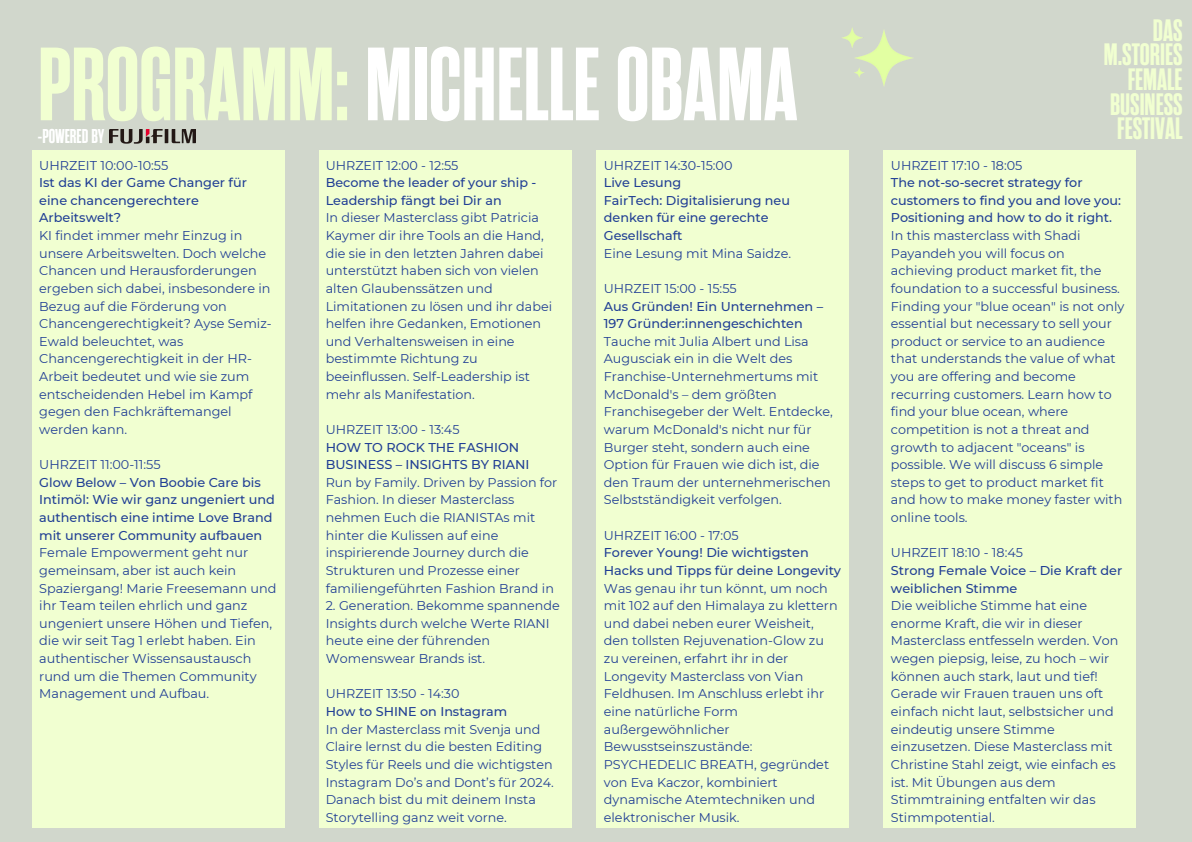
<style>
.page{position:relative;width:1192px;height:842px;background:#d1d7cc}
.page>*{position:absolute;margin:0;border:0;box-sizing:border-box;transform-origin:0 0}
.t1{font:700 103.85px "Rama Gothic MW01";color:#fff}
.t2{font:700 30.9px/24.6px "Rama Gothic MW01";color:#f1ffd1;text-align:right}
.t3{font:700 20px "Rama Gothic MW01";color:#fff}
.t4{font:12.8px/17.6px "Montserrat";color:#213f95}
.t5{font:500 12.8px/17.6px "Montserrat";color:#213f95}
.t6{font:12.75px/17.6px "Montserrat";color:#213f95}
.t7{font:500 12.75px/17.6px "Montserrat";color:#213f95}
.t8{font:12.7px/17.6px "Montserrat";color:#213f95}
.t9{font:500 12.7px/17.6px "Montserrat";color:#213f95}
.s1{color:#f1ffd1}
</style>
<div class="page">
<div style="left:319px;top:150px;width:253px;height:677px;background:#f1ffd1"></div>
<div style="left:596px;top:150px;width:253px;height:677px;background:#f1ffd1"></div>
<img style="left:842px;top:27px;width:71px;height:59px">
<div style="left:32px;top:150px;width:252px;height:677px;background:#f1ffd1"></div>
<img style="left:110px;top:130px;width:85px;height:14px">
<div style="left:883px;top:150px;width:253px;height:677px;background:#f1ffd1"></div>
<h1 class="t1" style="left:38px;top:32px;width:761px"><span class="s1">PROGRAMM:</span> MICHELLEOBAMA</h1>
<h3 class="t3" style="left:38px;top:126px;width:68px">-POWEREDBY</h3>
<p class="t4" style="left:39px;top:156px;width:131px">UHRZEIT 10:00-10:55</p>
<p class="t5" style="left:39px;top:174px;width:209px">Ist das KI der Game Changer für eine chancengerechtere<br>Arbeitswelt?</p>
<p class="t4" style="left:39px;top:227px;width:234px">KI findet immer mehr Einzug in unsere Arbeitswelten. Doch welche<br>Chancen und Herausforderungen ergeben sich dabei, insbesondere in<br>Bezug auf die Förderung von<br>Chancengerechtigkeit? Ayse Semiz-<br>Ewald beleuchtet, was<br>Chancengerechtigkeit in der HR-<br>Arbeit bedeutet und wie sie zum entscheidenden Hebel im Kampf gegen den Fachkräftemangel werden kann.</p>
<p class="t4" style="left:39px;top:456px;width:123px">UHRZEIT 11:00-11:55</p>
<p class="t5" style="left:39px;top:473px;width:237px">Glow Below – Von Boobie Care bis Intimöl: Wie wir ganz ungeniert und authentisch eine intime Love Brand mit unserer Community aufbauen</p>
<p class="t4" style="left:39px;top:544px;width:239px">Female Empowerment geht nur gemeinsam, aber ist auch kein<br>Spaziergang! Marie Freesemann und ihr Team teilen ehrlich und ganz ungeniert unsere Höhen und Tiefen, die wir seit Tag 1 erlebt haben. Ein authentischer Wissensaustausch rund um die Themen Community<br>Management und Aufbau.</p>
<p class="t6" style="left:604px;top:156px;width:130px">UHRZEIT 14:30-15:00</p>
<p class="t7" style="left:604px;top:174px;width:188px">Live Lesung<br>FairTech: Digitalisierung neu denken für eine gerechte<br>Gesellschaft</p>
<p class="t6" style="left:604px;top:244px;width:189px">Eine Lesung mit Mina Saidze.</p>
<p class="t6" style="left:604px;top:280px;width:134px">UHRZEIT 15:00 - 15:55</p>
<p class="t5" style="left:604px;top:297px;width:221px">Aus Gründen! Ein Unternehmen –<br>197 Gründer:innengeschichten</p>
<p class="t6" style="left:604px;top:332px;width:231px">Tauche mit Julia Albert und Lisa<br>Augusciak ein in die Welt des<br>Franchise-Unternehmertums mit<br>McDonald's – dem größten<br>Franchisegeber der Welt. Entdecke, warum McDonald's nicht nur für<br>Burger steht, sondern auch eine<br>Option für Frauen wie dich ist, die den Traum der unternehmerischen<br>Selbstständigkeit verfolgen.</p>
<p class="t6" style="left:604px;top:526px;width:136px">UHRZEIT 16:00 - 17:05</p>
<p class="t5" style="left:604px;top:544px;width:239px">Forever Young! Die wichtigsten<br>Hacks und Tipps für deine Longevity</p>
<p class="t6" style="left:604px;top:579px;width:235px">Was genau ihr tun könnt, um noch mit 102 auf den Himalaya zu klettern und dabei neben eurer Weisheit, den tollsten Rejuvenation-Glow zu zu vereinen, erfahrt ihr in der<br>Longevity Masterclass von Vian<br>Feldhusen. Im Anschluss erlebt ihr eine natürliche Form außergewöhnlicher<br>Bewusstseinszustände:<br>PSYCHEDELIC BREATH, gegründet von Eva Kaczor, kombiniert dynamische Atemtechniken und elektronischer Musik.</p>
<p class="t8" style="left:326px;top:156px;width:134px">UHRZEIT 12:00 - 12:55</p>
<p class="t9" style="left:326px;top:174px;width:212px">Become the leader of your ship -<br>Leadership fängt bei Dir an</p>
<p class="t8" style="left:326px;top:209px;width:228px">In dieser Masterclass gibt Patricia<br>Kaymer dir ihre Tools an die Hand, die sie in den letzten Jahren dabei unterstützt haben sich von vielen alten Glaubenssätzen und<br>Limitationen zu lösen und ihr dabei helfen ihre Gedanken, Emotionen und Verhaltensweisen in eine bestimmte Richtung zu beeinflussen. Self-Leadership ist mehr als Manifestation.</p>
<p class="t8" style="left:326px;top:421px;width:135px">UHRZEIT 13:00 - 13:45</p>
<p class="t5" style="left:326px;top:438px;width:205px">HOW TO ROCK THE FASHION<br>BUSINESS – INSIGHTS BY RIANI</p>
<p class="t8" style="left:326px;top:473px;width:233px">Run by Family. Driven by Passion for<br>Fashion. In dieser Masterclass nehmen Euch die RIANISTAs mit hinter die Kulissen auf eine inspirierende Journey durch die<br>Strukturen und Prozesse einer familiengeführten Fashion Brand in</p>
<p class="t8" style="left:326px;top:597px;width:235px">2. Generation. Bekomme spannende<br>Insights durch welche Werte RIANI heute eine der führenden<br>Womenswear Brands ist.</p>
<p class="t8" style="left:326px;top:685px;width:135px">UHRZEIT 13:50 - 14:30</p>
<p class="t9" style="left:326px;top:703px;width:183px">How to SHINE on Instagram</p>
<p class="t8" style="left:326px;top:720px;width:230px">In der Masterclass mit Svenja und Claire lernst du die besten Editing Styles für Reels und die wichtigsten Instagram Do’s and Dont’s für 2024.<br>Danach bist du mit deinem Insta Storytelling ganz weit vorne.</p>
<h2 class="t2" style="left:1104px;top:18px;width:80px">DAS<br>M.STORIES<br>FEMALE<br>BUSINESS<br>FESTIVAL</h2>
<p class="t6" style="left:891px;top:156px;width:133px">UHRZEIT 17:10 - 18:05</p>
<p class="t7" style="left:891px;top:174px;width:232px">The not-so-secret strategy for customers to find you and love you:<br>Positioning and how to do it right.</p>
<p class="t6" style="left:891px;top:227px;width:235px">In this masterclass with Shadi<br>Payandeh you will focus on achieving product market fit, the foundation to a successful business.<br>Finding your "blue ocean" is not only essential but necessary to sell your product or service to an audience that understands the value of what you are offering and become recurring customers. Learn how to find your blue ocean, where competition is not a threat and growth to adjacent "oceans" is possible. We will discuss 6 simple steps to get to product market fit and how to make money faster with online tools.</p>
<p class="t6" style="left:891px;top:544px;width:134px">UHRZEIT 18:10 - 18:45</p>
<p class="t5" style="left:891px;top:562px;width:233px">Strong Female Voice – Die Kraft der weiblichen Stimme</p>
<p class="t6" style="left:891px;top:597px;width:229px">Die weibliche Stimme hat eine enorme Kraft, die wir in dieser<br>Masterclass entfesseln werden. Von wegen piepsig, leise, zu hoch – wir können auch stark, laut und tief!<br>Gerade wir Frauen trauen uns oft einfach nicht laut, selbstsicher und eindeutig unsere Stimme einzusetzen. Diese Masterclass mit<br>Christine Stahl zeigt, wie einfach es ist. Mit Übungen aus dem<br>Stimmtraining entfalten wir das<br>Stimmpotential.</p>
</div>
